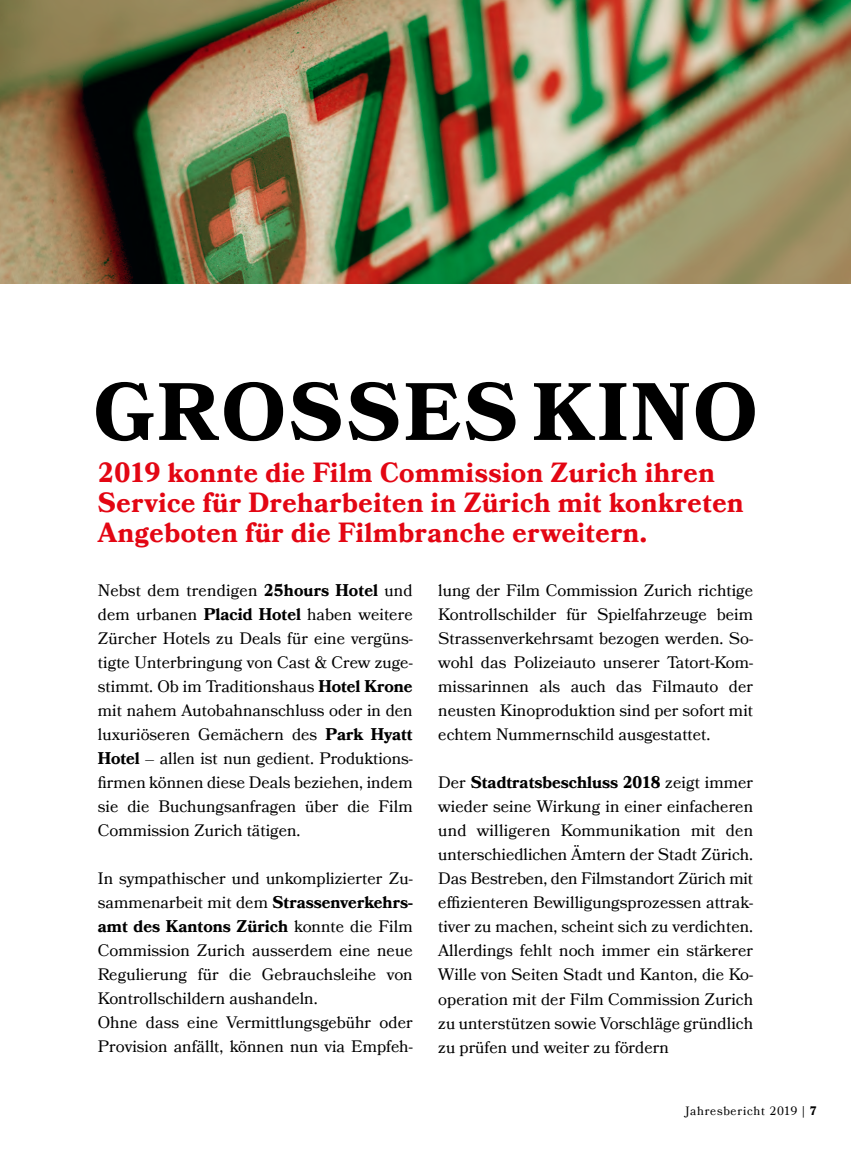
<style>
.page{position:relative;width:851px;height:1149px;background:#fff}
.page>*{position:absolute;margin:0;border:0;box-sizing:border-box;transform-origin:0 0}
.t1{font:700 81px "Bookmania";letter-spacing:.04em;color:#000}
.t2{font:700 27px/30px "Bookmania";letter-spacing:.02em;color:#e30613}
.t3{font:16.5px/24px "Bookmania";color:#000;text-align:justify}
.t4{font:12px "Bookmania";letter-spacing:.06em;color:#000}
.s1{font-weight:700}
</style>
<div class="page">
<img style="left:0;top:0;width:850px;height:283px">
<h1 class="t1" style="left:94px;top:364px;width:665px">GROSSES KINO</h1>
<h2 class="t2" style="left:98px;top:457px;width:647px">2019 konnte die Film Commission Zurich ihren<br>Service für Dreharbeiten in Zürich mit konkreten<br>Angeboten für die Filmbranche erweitern.</h2>
<p class="t3" style="left:98px;top:578px;width:316px">Nebst dem trendigen <span class="s1">25hours Hotel</span> und dem urbanen <span class="s1">Placid Hotel</span> haben weitere Zürcher Hotels zu Deals für eine vergüns&shy;tigte Unterbringung von Cast &amp; Crew zuge&shy;stimmt. Ob im Traditionshaus <span class="s1">Hotel Krone </span>mit nahem Autobahnanschluss oder in den luxuriöseren Gemächern des <span class="s1">Park Hyatt Hotel</span> – allen ist nun gedient. Produktions&shy;firmen können diese Deals beziehen, indem sie die Buchungsanfragen über die Film Commission Zurich tätigen.</p>
<p class="t3" style="left:98px;top:866px;width:316px;text-align:left">In sympathischer und unkomplizierter Zu&shy;sammenarbeit mit dem <span class="s1">Strassenverkehrs-- amt des Kantons Zürich</span> konnte die Film Commission Zurich ausserdem eine neue Regulierung für die Gebrauchsleihe von Kontrollschildern aushandeln.<br>Ohne dass eine Vermittlungsgebühr oder Provision anfällt, können nun via Empfeh-</p>
<p class="t3" style="left:438px;top:578px;width:316px">lung der Film Commission Zurich richtige Kontrollschilder für Spielfahrzeuge beim Strassenverkehrsamt bezogen werden. So&shy;wohl das Polizeiauto unserer Tatort-Kom&shy;missarinnen als auch das Filmauto der neusten Kinoproduktion sind per sofort mit echtem Nummernschild ausgestattet.</p>
<p class="t3" style="left:438px;top:770px;width:316px">Der <span class="s1">Stadtratsbeschluss 2018</span> zeigt immer wieder seine Wirkung in einer einfacheren und willigeren Kommunikation mit den unterschiedlichen Ämtern der Stadt Zürich.<br>Das Bestreben, den Filmstandort Zürich mit effizienteren Bewilligungsprozessen attrak&shy;tiver zu machen, scheint sich zu verdichten.<br>Allerdings fehlt noch immer ein stärkerer Wille von Seiten Stadt und Kanton, die Ko&shy;operation mit der Film Commission Zurich zu unterstützen sowie Vorschläge gründlich zu prüfen und weiter zu fördern</p>
<p class="t4" style="left:685px;top:1103px;width:133px">Jahresbericht 2019 <span class="s1">| 7</span></p>
</div>
